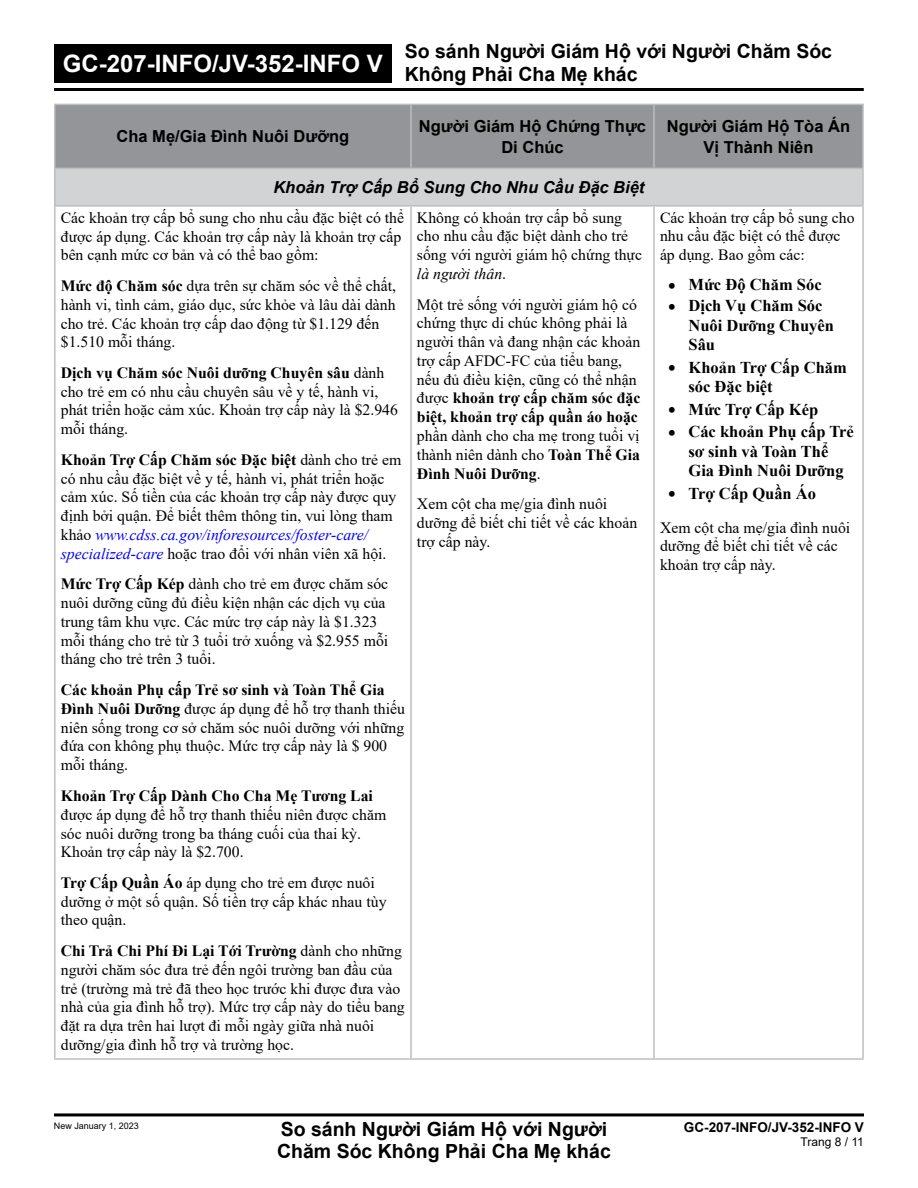
<style>
.page{position:relative;width:918px;height:1188px;background:#fff}
.page>*{position:absolute;margin:0;border:0;box-sizing:border-box;transform-origin:0 0}
.t1{font:700 24px "Arial";color:#fff}
.t2{font:700 19.5px/22.5px "Arial";color:#000}
.t3{font:700 16.5px/19.5px "Times New Roman";color:#000}
.t4{font:700 16.5px/20.2px "Arial";color:#000;text-align:center}
.t5{font:italic 700 16.5px "Arial";color:#000}
.t6{font:15.75px/18.8px "Times New Roman";color:#000}
.t7{font:700 15.75px "Times New Roman";color:#000}
.t8{font:700 13.5px "Arial";color:#000}
.t9{font:12px "Arial";color:#000}
.t10{font:9px "Arial";color:#000}
.s1{font-weight:700}
.s2{font-style:italic;color:#00f}
.s3{font-style:italic}
</style>
<div class="page">
<hr style="left:54px;top:1113px;width:810px;height:3px;background:#000">
<div style="left:54px;top:44px;width:338px;height:39px;background:#000"></div>
<hr style="left:54px;top:88px;width:810px;height:3px;background:#000">
<div style="left:56px;top:105px;width:806px;height:63px;background:#939598"></div>
<div style="left:55px;top:168px;width:808px;height:38px;background:#d1d3d4"></div>
<hr style="left:54px;top:104px;width:357px;height:1px;background:#bcbec0">
<hr style="left:54px;top:105px;width:2px;height:63px;background:#bcbec0">
<hr style="left:411px;top:104px;width:243px;height:1px;background:#bcbec0">
<hr style="left:410px;top:105px;width:2px;height:63px;background:#bcbec0">
<hr style="left:654px;top:104px;width:210px;height:1px;background:#bcbec0">
<hr style="left:653px;top:105px;width:2px;height:63px;background:#bcbec0">
<hr style="left:862px;top:105px;width:2px;height:63px;background:#bcbec0">
<hr style="left:54px;top:168px;width:357px;height:1px;background:#bcbec0">
<hr style="left:54px;top:169px;width:2px;height:36px;background:#bcbec0">
<hr style="left:411px;top:168px;width:243px;height:1px;background:#bcbec0">
<hr style="left:654px;top:168px;width:210px;height:1px;background:#bcbec0">
<hr style="left:862px;top:169px;width:2px;height:36px;background:#bcbec0">
<hr style="left:54px;top:205px;width:357px;height:2px;background:#bcbec0">
<hr style="left:54px;top:207px;width:2px;height:851px;background:#bcbec0">
<hr style="left:411px;top:205px;width:243px;height:2px;background:#bcbec0">
<hr style="left:410px;top:207px;width:2px;height:851px;background:#bcbec0">
<hr style="left:654px;top:205px;width:210px;height:2px;background:#bcbec0">
<hr style="left:653px;top:207px;width:2px;height:851px;background:#bcbec0">
<hr style="left:862px;top:207px;width:2px;height:851px;background:#bcbec0">
<hr style="left:54px;top:1058px;width:357px;height:2px;background:#bcbec0">
<hr style="left:411px;top:1058px;width:243px;height:2px;background:#bcbec0">
<hr style="left:654px;top:1058px;width:210px;height:2px;background:#bcbec0">
<h1 class="t1" style="left:63px;top:47px;width:322px">GC-207-INFO/JV-352-INFO V</h1>
<p class="t2" style="left:405px;top:40px;width:429px">So sánh Người Giám Hộ với Người Chăm Sóc<br>Không Phải Cha Mẹ khác</p>
<p class="t4" style="left:117px;top:127px;width:234px">Cha Mẹ/Gia Đình Nuôi Dưỡng</p>
<p class="t4" style="left:419px;top:117px;width:229px">Người Giám Hộ Chứng Thực<br>Di Chúc</p>
<p class="t4" style="left:667px;top:117px;width:185px">Người Giám Hộ Tòa Án<br>Vị Thành Niên</p>
<p class="t5" style="left:273px;top:176px;width:373px">Khoản Trợ Cấp Bổ Sung Cho Nhu Cầu Đặc Biệt</p>
<p class="t6" style="left:61px;top:208px;width:345px">Các khoản trợ cấp bổ sung cho nhu cầu đặc biệt có thể được áp dụng. Các khoản trợ cấp này là khoản trợ cấp bên cạnh mức cơ bản và có thể bao gồm:</p>
<p class="t6" style="left:61px;top:276px;width:337px"><span class="s1">Mức độ Chăm sóc</span> dựa trên sự chăm sóc về thể chất, hành vi, tình cảm, giáo dục, sức khỏe và lâu dài dành cho trẻ. Các khoản trợ cấp dao động từ $1.129 đến $1.510 mỗi tháng.</p>
<p class="t6" style="left:61px;top:363px;width:339px"><span class="s1">Dịch vụ Chăm sóc Nuôi dưỡng Chuyên sâu</span> dành cho trẻ em có nhu cầu chuyên sâu về y tế, hành vi, phát triển hoặc cảm xúc. Khoản trợ cấp này là $2.946 mỗi tháng.</p>
<p class="t6" style="left:61px;top:450px;width:342px"><span class="s1">Khoản Trợ Cấp Chăm sóc Đặc biệt</span> dành cho trẻ em có nhu cầu đặc biệt về y tế, hành vi, phát triển hoặc cảm xúc. Số tiền của các khoản trợ cấp này được quy định bởi quận. Để biết thêm thông tin, vui lòng tham khảo <span class="s2">www.cdss.ca.gov/inforesources/foster-care/ specialized-care</span> hoặc trao đổi với nhân viên xã hội.</p>
<p class="t6" style="left:61px;top:574px;width:329px"><span class="s1">Mức Trợ Cấp Kép</span> dành cho trẻ em được chăm sóc nuôi dưỡng cũng đủ điều kiện nhận các dịch vụ của trung tâm khu vực. Các mức trợ cáp này là $1.323 mỗi tháng cho trẻ từ 3 tuổi trở xuống và $2.955 mỗi tháng cho trẻ trên 3 tuổi.</p>
<p class="t6" style="left:61px;top:680px;width:346px"><span class="s1">Các khoản Phụ cấp Trẻ sơ sinh và Toàn Thể Gia Đình Nuôi Dưỡng</span> được áp dụng để hỗ trợ thanh thiếu niên sống trong cơ sở chăm sóc nuôi dưỡng với những đứa con không phụ thuộc. Mức trợ cấp này là $ 900 mỗi tháng.</p>
<p class="t7" style="left:61px;top:784px;width:314px">Khoản Trợ Cấp Dành Cho Cha Mẹ Tương Lai</p>
<p class="t6" style="left:61px;top:805px;width:327px">được áp dụng để hỗ trợ thanh thiếu niên được chăm sóc nuôi dưỡng trong ba tháng cuối của thai kỳ.<br>Khoản trợ cấp này là $2.700.</p>
<p class="t6" style="left:61px;top:873px;width:327px"><span class="s1">Trợ Cấp Quần Áo</span> áp dụng cho trẻ em được nuôi dưỡng ở một số quận. Số tiền trợ cấp khác nhau tùy theo quận.</p>
<p class="t6" style="left:61px;top:941px;width:346px"><span class="s1">Chi Trả Chi Phí Đi Lại Tới Trường</span> dành cho những người chăm sóc đưa trẻ đến ngôi trường ban đầu của trẻ (trường mà trẻ đã theo học trước khi được đưa vào nhà của gia đình hỗ trợ). Mức trợ cấp này do tiểu bang đặt ra dựa trên hai lượt đi mỗi ngày giữa nhà nuôi dưỡng/gia đình hỗ trợ và trường học.</p>
<p class="t6" style="left:417px;top:208px;width:227px">Không có khoản trợ cấp bổ sung cho nhu cầu đặc biệt dành cho trẻ sống với người giám hộ chứng thực <span class="s3">là người thân</span>.</p>
<p class="t6" style="left:417px;top:295px;width:225px">Một trẻ sống với người giám hộ có chứng thực di chúc không phải là người thân và đang nhận các khoản trợ cấp AFDC-FC của tiểu bang, nếu đủ điều kiện, cũng có thể nhận được <span class="s1">khoản trợ cấp chăm sóc đặc biệt, khoản trợ cấp quần áo hoặc</span></p>
<p class="t6" style="left:417px;top:426px;width:225px;text-align:justify">phần dành cho cha mẹ trong tuổi vị thành niên dành cho <span class="s1">Toàn Thể Gia Đình Nuôi Dưỡng</span>.</p>
<p class="t6" style="left:417px;top:494px;width:222px">Xem cột cha mẹ/gia đình nuôi dưỡng để biết chi tiết về các khoản trợ cấp này.</p>
<p class="t6" style="left:660px;top:208px;width:196px">Các khoản trợ cấp bổ sung cho nhu cầu đặc biệt có thể được áp dụng. Bao gồm các:</p>
<p class="t3" style="left:688px;top:274px;width:135px;line-height:21px">Mức Độ Chăm Sóc<br>Dịch Vụ Chăm Sóc</p>
<p class="t3" style="left:688px;top:315px;width:147px">Nuôi Dưỡng Chuyên<br>Sâu</p>
<p class="t3" style="left:688px;top:357px;width:160px">Khoản Trợ Cấp Chăm sóc Đặc biệt</p>
<p class="t3" style="left:688px;top:398px;width:167px;line-height:22.5px">Mức Trợ Cấp Kép<br>Các khoản Phụ cấp Trẻ</p>
<p class="t3" style="left:688px;top:441px;width:157px">sơ sinh và Toàn Thể<br>Gia Đình Nuôi Dưỡng</p>
<p class="t3" style="left:688px;top:483px;width:129px">Trợ Cấp Quần Áo</p>
<p class="t6" style="left:660px;top:517px;width:192px">Xem cột cha mẹ/gia đình nuôi dưỡng để biết chi tiết về các khoản trợ cấp này.</p>
<p class="t10" style="left:54px;top:1120px;width:87px">New January 1, 2023</p>
<p class="t2" style="left:277px;top:1118px;width:335px">So sánh Người Giám Hộ với Người<br>Chăm Sóc Không Phải Cha Mẹ khác</p>
<p class="t8" style="left:684px;top:1117px;width:182px">GC-207-INFO/JV-352-INFO V</p>
<p class="t9" style="left:801px;top:1134px;width:65px">Trang 8 / 11</p>
</div>
